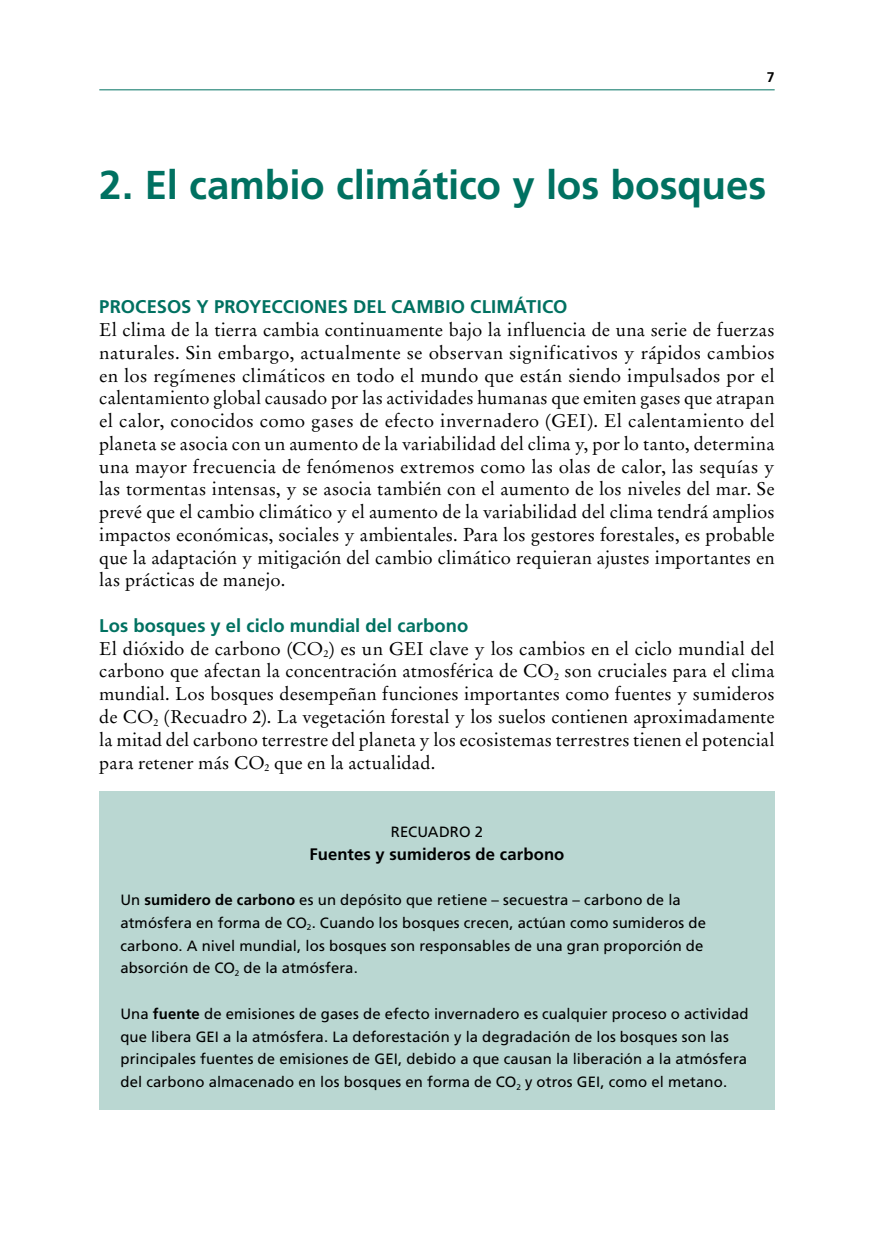
<style>
.page{position:relative;width:874px;height:1241px;background:#fff}
.page>*{position:absolute;margin:0;border:0;box-sizing:border-box;transform-origin:0 0}
.t1{font:700 40.25px "Frutiger LT Std";letter-spacing:-.005em;color:#007161}
.t2{font:18.38px/22.8px "Stempel Garamond LT Std";letter-spacing:.01em;color:#000;text-align:justify}
.t3{font:700 18.38px "Frutiger LT Std";letter-spacing:.005em;color:#007161}
.t4{font:700 16.62px "Frutiger LT Std";letter-spacing:.01em;color:#000}
.t5{font:14.88px/22.8px "Frutiger LT Std";letter-spacing:.015em;color:#000}
.t6{font:700 14px "Frutiger LT Std";color:#000}
.s1{font-weight:700}
</style>
<div class="page">
<hr style="left:99px;top:89px;width:675px;height:1px;background:#007161">
<div style="left:99px;top:791px;width:675px;height:318px;background:#bad7d2"></div>
<p class="t6" style="left:766px;top:68px;width:9px">7</p>
<h1 class="t1" style="left:99px;top:162px;width:668px">2. El cambio climático y los bosques</h1>
<p class="t3" style="left:99px;top:296px;width:469px">PROCESOS Y PROYECCIONES DEL CAMBIO CLIMÁTICO</p>
<p class="t2" style="left:99px;top:318px;width:676px">El clima de la tierra cambia continuamente bajo la influencia de una serie de fuerzas naturales. Sin embargo, actualmente se observan significativos y rápidos cambios en los regímenes climáticos en todo el mundo que están siendo impulsados por el calentamiento global causado por las actividades humanas que emiten gases que atrapan el calor, conocidos como gases de efecto invernadero (GEI). El calentamiento del planeta se asocia con un aumento de la variabilidad del clima y, por lo tanto, determina una mayor frecuencia de fenómenos extremos como las olas de calor, las sequías y las tormentas intensas, y se asocia también con el aumento de los niveles del mar. Se prevé que el cambio climático y el aumento de la variabilidad del clima tendrá amplios impactos económicas, sociales y ambientales. Para los gestores forestales, es probable que la adaptación y mitigación del cambio climático requieran ajustes importantes en las prácticas de manejo.</p>
<p class="t3" style="left:99px;top:614px;width:370px">Los bosques y el ciclo mundial del carbono</p>
<p class="t2" style="left:99px;top:637px;width:676px">El dióxido de carbono (CO<sub>2</sub>) es un GEI clave y los cambios en el ciclo mundial del carbono que afectan la concentración atmosférica de CO<sub>2</sub> son cruciales para el clima mundial. Los bosques desempeñan funciones importantes como fuentes y sumideros de CO<sub>2</sub> (Recuadro 2). La vegetación forestal y los suelos contienen aproximadamente la mitad del carbono terrestre del planeta y los ecosistemas terrestres tienen el potencial para retener más CO<sub>2</sub> que en la actualidad.</p>
<p class="t5" style="left:390px;top:820px;width:94px">RECUADRO 2</p>
<p class="t4" style="left:309px;top:843px;width:256px">Fuentes y sumideros de carbono</p>
<p class="t5" style="left:120px;top:888px;width:587px">U n <span class="s1">sumidero de carbono</span> es un depósito que retiene – secuestra – carbono de la atmósfera en forma de CO<sub>2</sub>. Cuando los bosques crecen, actúan como sumideros de carbono. A nivel mundial, los bosques son responsables de una gran proporción de absorción de CO<sub>2</sub> de la atmósfera.</p>
<p class="t5" style="left:120px;top:1002px;width:629px">U na <span class="s1">fuente</span> de emisiones de gases de efecto invernadero es cualquier proceso o actividad que libera GEI</p>
<p class="t5" style="left:120px;top:1025px;width:628px;text-indent:103px">a la atmósfera. La deforestación y la degradación de los bosques son las principales fuentes de emisiones de GEI, debido a que causan la liberación a la atmósfera del carbono almacenado en los bosques en forma de CO<sub>2</sub> y otros GEI, como el metano.</p>
</div>
